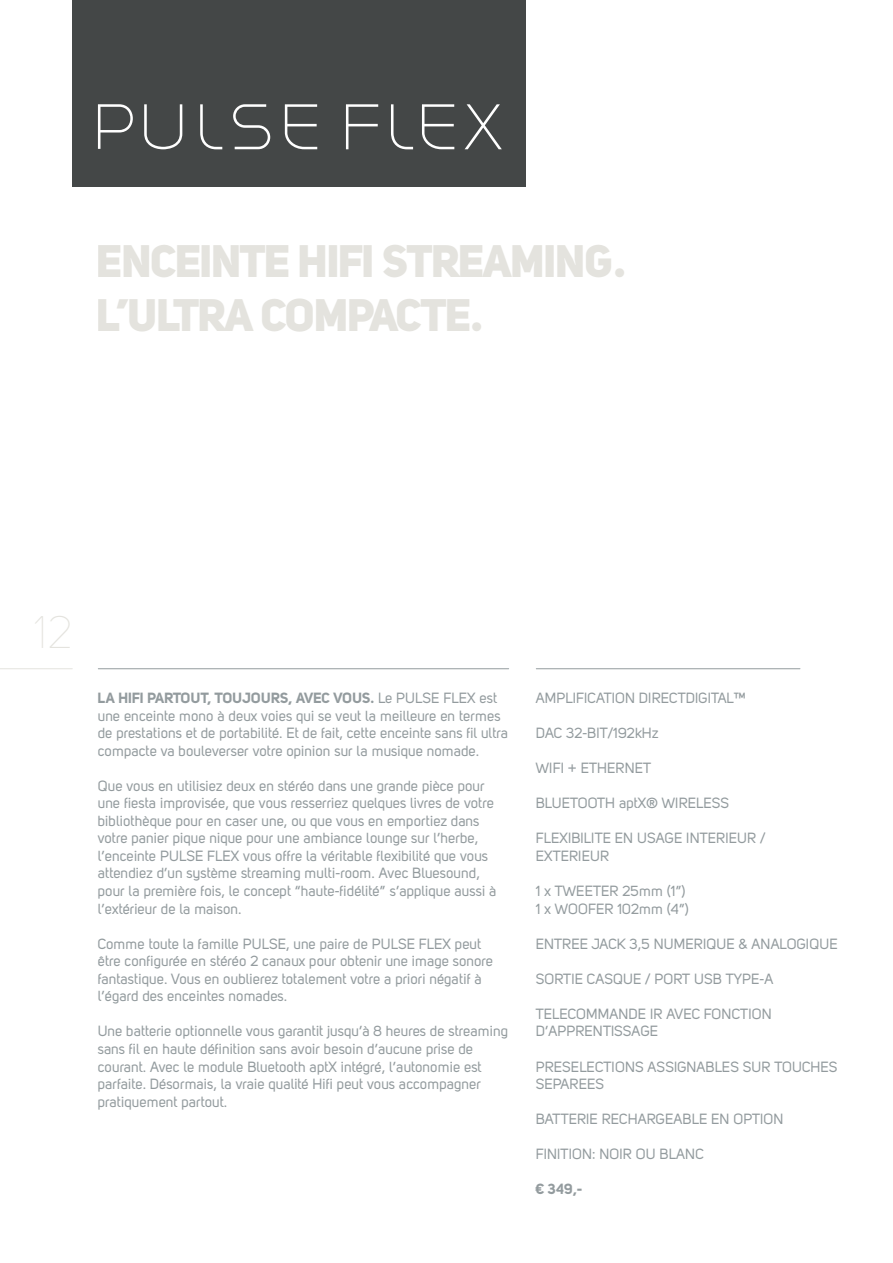
<style>
.page{position:relative;width:893px;height:1263px;background:#fff}
.page>*{position:absolute;margin:0;border:0;box-sizing:border-box;transform-origin:0 0}
.t1{font:45.15px "Uni Sans Thin";color:#e4e3de}
.t2{font:45px/54px "Uni Sans Heavy";letter-spacing:-.025em;color:#e4e3de}
.t3{font:14.7px/17.5px "Uni Sans Regular";color:#939b9e}
.t4{font:14.7px "Uni Sans Bold";letter-spacing:-.01em;color:#939b9e}
.s1{font-family:"Uni Sans Regular"}
</style>
<div class="page">
<div style="left:72px;top:0;width:454px;height:187px;background:#444747"></div>
<hr style="left:536px;top:668px;width:264px;height:1px;background:#939b9e">
<hr style="left:98px;top:668px;width:411px;height:1px;background:#939b9e">
<hr style="left:0;top:668px;width:72px;height:1px;background:#e4e3de">
<svg style="left:200px;top:104px;width:22px;height:45px"></svg>
<svg style="left:391px;top:104px;width:22px;height:45px"></svg>
<svg style="left:285px;top:104px;width:32px;height:45px"></svg>
<svg style="left:233px;top:104px;width:37px;height:45px"></svg>
<svg style="left:144px;top:104px;width:38px;height:45px"></svg>
<svg style="left:98px;top:104px;width:35px;height:45px"></svg>
<svg style="left:422px;top:104px;width:32px;height:45px"></svg>
<svg style="left:346px;top:104px;width:32px;height:45px"></svg>
<svg style="left:465px;top:104px;width:37px;height:45px"></svg>
<h2 class="t2" style="left:98px;top:234px;width:531px">ENCEINTE HIFI STREAMING.<br>L’ULTRA COMPACTE.</h2>
<h1 class="t1" style="left:34px;top:607px;width:40px">12</h1>
<p class="t4" style="left:98px;top:689px;width:401px">LA HIFI PARTOUT, TOUJOURS, AVEC VOUS. <span class="s1">Le PULSE FLEX est</span></p>
<p class="t3" style="left:98px;top:706px;width:412px">une enceinte mono à deux voies qui se veut la meilleure en termes de prestations et de portabilité. Et de fait, cette enceinte sans fil ultra compacte va bouleverser votre opinion sur la musique nomade.</p>
<p class="t3" style="left:98px;top:777px;width:400px">Que vous en utilisiez deux en stéréo dans une grande pièce pour une fiesta improvisée, que vous resserriez quelques livres de votre bibliothèque pour en caser une, ou que vous en emportiez dans votre panier pique nique pour une ambiance lounge sur l’herbe, l’enceinte PULSE FLEX vous offre la véritable flexibilité que vous attendiez d’un système streaming multi-room. Avec Bluesound, pour la première fois, le concept “haute-fidélité” s’applique aussi à l’extérieur de la maison.</p>
<p class="t3" style="left:98px;top:935px;width:397px">Comme toute la famille PULSE, une paire de PULSE FLEX peut être configurée en stéréo 2 canaux pour obtenir une image sonore fantastique. Vous en oublierez totalement votre a priori négatif à l’égard des enceintes nomades.</p>
<p class="t3" style="left:98px;top:1022px;width:412px">Une batterie optionnelle vous garantit jusqu’à 8 heures de streaming sans fil en haute définition sans avoir besoin d’aucune prise de courant. Avec le module Bluetooth aptX intégré, l’autonomie est parfaite. Désormais, la vraie qualité Hifi peut vous accompagner pratiquement partout.</p>
<p class="t3" style="left:536px;top:689px;width:212px">AMPLIFICATION DIRECTDIGITAL™</p>
<p class="t3" style="left:536px;top:724px;width:124px">DAC 32-BIT/192kHz</p>
<p class="t3" style="left:536px;top:759px;width:117px">WIFI + ETHERNET</p>
<p class="t3" style="left:536px;top:794px;width:195px">BLUETOOTH aptX® WIRELESS</p>
<p class="t3" style="left:536px;top:829px;width:231px">FLEXIBILITE EN USAGE INTERIEUR /<br>EXTERIEUR</p>
<p class="t3" style="left:536px;top:882px;width:155px">1 x TWEETER 25mm (1”)<br>1 x WOOFER 102mm (4”)</p>
<p class="t3" style="left:536px;top:935px;width:303px">ENTREE JACK 3,5 NUMERIQUE &amp; ANALOGIQUE</p>
<p class="t3" style="left:536px;top:970px;width:239px">SORTIE CASQUE / PORT USB TYPE-A</p>
<p class="t3" style="left:536px;top:1005px;width:237px">TELECOMMANDE IR AVEC FONCTION<br>D’APPRENTISSAGE</p>
<p class="t3" style="left:536px;top:1057px;width:303px">PRESELECTIONS ASSIGNABLES SUR TOUCHES<br>SEPAREES</p>
<p class="t3" style="left:536px;top:1110px;width:249px">BATTERIE RECHARGEABLE EN OPTION</p>
<p class="t3" style="left:536px;top:1145px;width:170px">FINITION: NOIR OU BLANC</p>
<p class="t4" style="left:536px;top:1180px;width:48px">€ 349,-</p>
</div>
